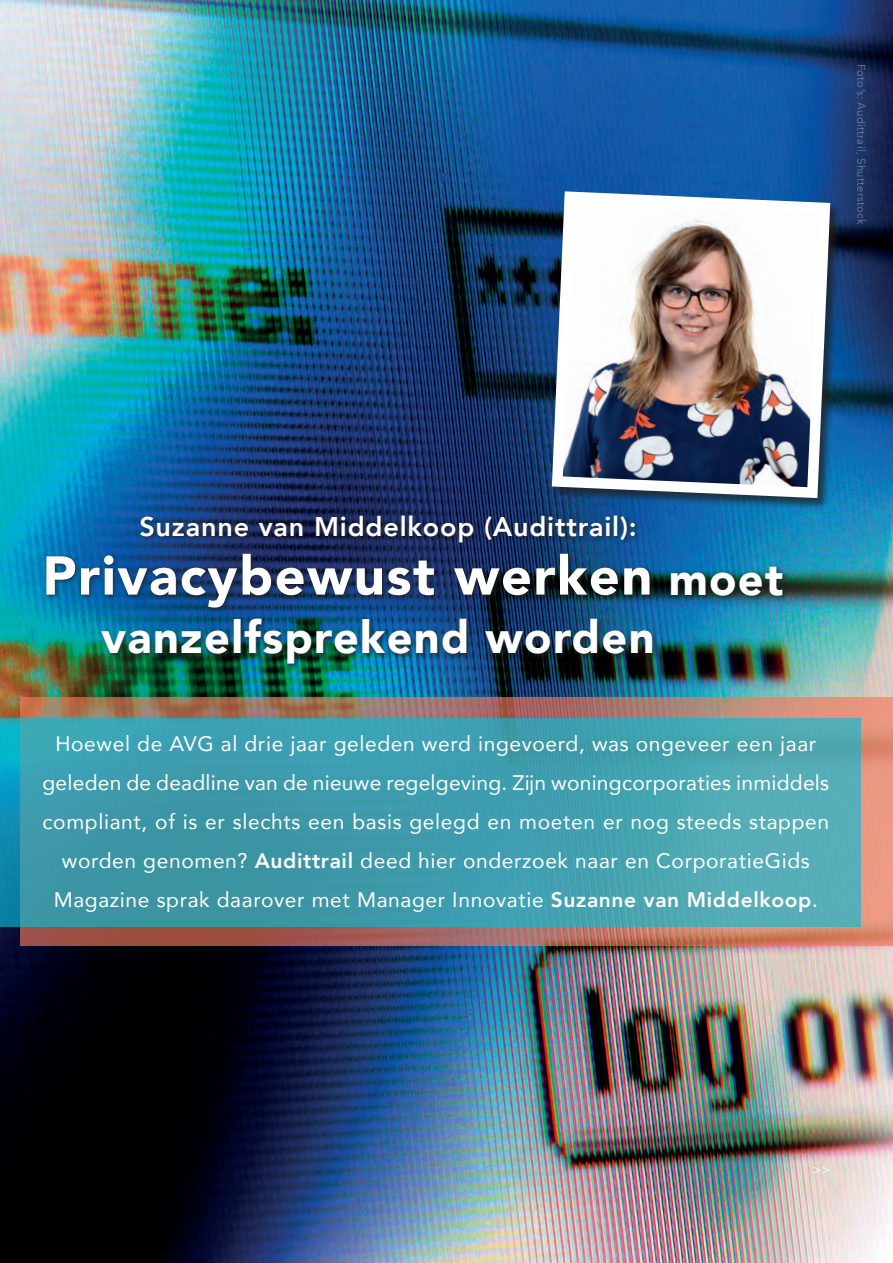
<style>
.page{position:relative;width:893px;height:1263px;background:#fff}
.page>*{position:absolute;margin:0;border:0;box-sizing:border-box;transform-origin:0 0}
.t1{font:900 54px "Avenir";letter-spacing:.03em;color:#fff}
.t2{font:900 45px "Avenir";letter-spacing:.03em;color:#fff}
.t3{font:800 27px "Avenir";letter-spacing:.03em;color:#fff}
.t4{font:21px/39px "Avenir";letter-spacing:.03em;color:#fff;text-align:center}
.t5{font:21px "Avenir";letter-spacing:.01em;color:#fff}
.t6{font:300 11.25px "Avenir";letter-spacing:.03em;color:#6c8998}
.s1{font-size:45px}
.s2{font-weight:800}
</style>
<div class="page">
<img style="left:0;top:0;width:893px;height:1263px">
<div style="left:44px;top:513px;width:745px;height:157px;background:#231f20;opacity:.75"></div>
<svg style="left:20px;top:697px;width:873px;height:249px;background:#b57766"></svg>
<div style="left:551px;top:191px;width:292px;height:319px;background:#231f20;opacity:.75"></div>
<img style="left:546px;top:186px;width:290px;height:317px">
<svg style="left:813px;top:1166px;width:16px;height:8px"></svg>
<svg style="left:0;top:718px;width:860px;height:208px;background:#419fae"></svg>
<p class="t6" style="left:868px;top:64px;width:162px;rotate:90deg">Foto’s: Audittrail, Shutterstock</p>
<p class="t3" style="left:139px;top:506px;width:499px">Suzanne van Middelkoop (Audittrail):</p>
<p class="t1" style="left:43px;top:529px;width:742px">Privacybewust werken <span class="s1">moet</span></p>
<p class="t2" style="left:101px;top:599px;width:555px">vanzelfsprekend worden</p>
<p class="t4" style="left:55px;top:723px;width:762px">Hoewel de AVG al drie jaar geleden werd ingevoerd, was ongeveer een jaar</p>
<p class="t5" style="left:43px;top:765px;width:788px">geleden de deadline van de nieuwe regelgeving. Zijn woningcorporaties inmiddels</p>
<p class="t4" style="left:43px;top:801px;width:788px">compliant, of is er slechts een basis gelegd en moeten er nog steeds stappen worden genomen? <span class="s2">Audittrail</span> deed hier onderzoek naar en CorporatieGids</p>
<p class="t4" style="left:54px;top:879px;width:766px">Magazine sprak daarover met Manager Innovatie <span class="s2">Suzanne van Middelkoop</span>.</p>
</div>
